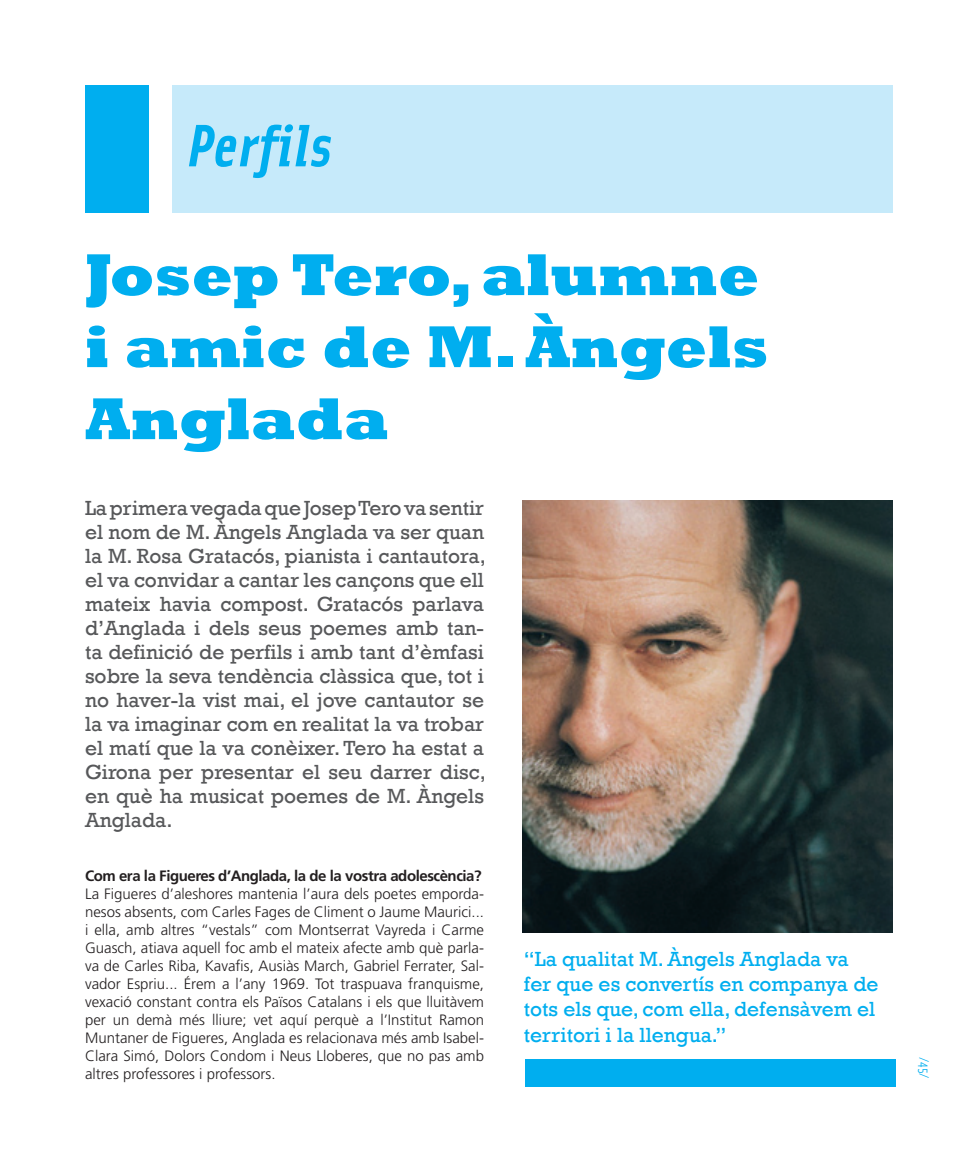
<style>
.page{position:relative;width:978px;height:1174px;background:#fff}
.page>*{position:absolute;margin:0;border:0;box-sizing:border-box;transform-origin:0 0}
.t1{font:800 60px/72px "Rockwell";color:#00aeef}
.t2{font:italic 700 60px "Solex";letter-spacing:.03em;color:#00aeef}
.t3{font:21px/24px "Rockwell";color:#57585a;text-align:justify}
.t4{font:21px/25.2px "Rockwell";color:#00aeef}
.t5{font:300 15px/18px "Frutiger LT";color:#231f20;text-align:justify}
.t6{font:700 15px "Frutiger LT";letter-spacing:-.03em;color:#231f20}
.t7{font:13.5px "Solex";color:#00aeef}
</style>
<div class="page">
<div style="left:85px;top:85px;width:63px;height:128px;background:#00aeef"></div>
<div style="left:172px;top:85px;width:721px;height:128px;background:#c6eafa"></div>
<img style="left:522px;top:500px;width:371px;height:432px">
<div style="left:525px;top:1059px;width:371px;height:27px;background:#00aeef"></div>
<p class="t2" style="left:187px;top:106px;width:146px">Perfils</p>
<p class="t1" style="left:85px;top:240px;width:676px">Josep Tero, alumne</p>
<p class="t1" style="left:85px;top:312px;width:685px">i amic de M. Àngels<br>Anglada</p>
<p class="t3" style="left:85px;top:496px;width:402px">La primera vegada que Josep Tero va sentir el nom de M. Àngels Anglada va ser quan la M. Rosa Gratacós, pianista i cantautora, el va convidar a cantar les cançons que ell mateix havia compost. Gratacós parlava d’Anglada i dels seus poemes amb tan&shy;ta definició de perfils i amb tant d’èmfasi sobre la seva tendència clàssica que, tot i no haver-la vist mai, el jove cantautor se la va imaginar com en realitat la va trobar el matí que la va conèixer. Tero ha estat a Girona per presentar el seu darrer disc, en què ha musicat poemes de M. Àngels Anglada.</p>
<p class="t6" style="left:85px;top:867px;width:398px">Com era la Figueres d’Anglada, la de la vostra adolescència?</p>
<p class="t5" style="left:85px;top:885px;width:401px">La Figueres d’aleshores mantenia l’aura dels poetes emporda&shy;nesos absents, com Carles Fages de Climent o Jaume Maurici... i ella, amb altres “vestals” com Montserrat Vayreda i Carme Guasch, atiava aquell foc amb el mateix afecte amb què parla&shy;va de Carles Riba, Kavafis, Ausiàs March, Gabriel Ferrater, Sal&shy;vador Espriu... Érem a l’any 1969. Tot traspuava franquisme, vexació constant contra els Països Catalans i els que lluitàvem per un demà més lliure; vet aquí perquè a l’Institut Ramon Muntaner de Figueres, Anglada es relacionava més amb Isabel-Clara Simó, Dolors Condom i Neus Lloberes, que no pas amb altres professores i professors.</p>
<p class="t4" style="left:524px;top:946px;width:356px">“La qualitat M. Àngels Anglada va fer que es convertís en companya de tots els que, com ella, defensàvem el territori i la llengua.”</p>
<p class="t7" style="left:933px;top:1056px;width:24px;rotate:90deg">/45/</p>
</div>
